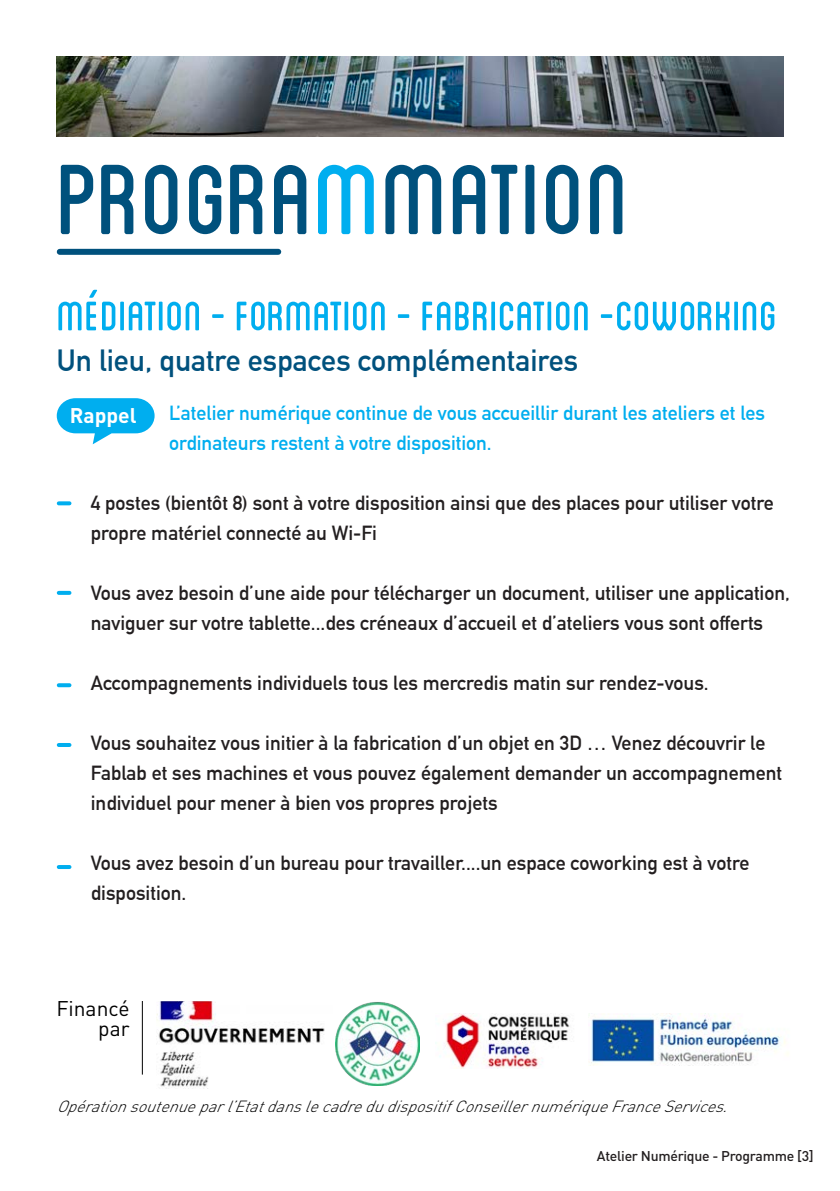
<style>
.page{position:relative;width:840px;height:1191px;background:#fff}
.page>*{position:absolute;margin:0;border:0;box-sizing:border-box;transform-origin:0 0}
.t1{font:140px "Blanch Caps";color:#00517d}
.t2{font:58px "Blanch Caps";color:#00aeef}
.t3{font:700 30px "DIN Alternate";color:#00517d}
.t4{font:21px "DIN Pro";color:#000}
.t5{font:700 21px "DIN Pro";color:#fff}
.t6{font:700 20px/30px "DIN Alternate";color:#231f20}
.t7{font:700 20px/30px "DIN Alternate";color:#00aeef}
.t8{font:italic 300 16px "DIN Pro";color:#000}
.t9{font:500 14px "DIN Pro";letter-spacing:-.02em;color:#231f20}
.s1{color:#00aeef}
</style>
<div class="page">
<img style="left:57px;top:57px;width:725px;height:79px">
<div style="left:60px;top:249px;width:218px;height:6px;background:#00517d"></div>
<svg style="left:59px;top:501px;width:10px;height:4px"></svg>
<svg style="left:59px;top:591px;width:10px;height:4px"></svg>
<svg style="left:59px;top:683px;width:10px;height:4px"></svg>
<hr style="left:59px;top:743px;width:10px;height:4px;background:#00aeef">
<img style="left:435px;top:1013px;width:135px;height:55px">
<img style="left:335px;top:1002px;width:84px;height:83px">
<img style="left:156px;top:1001px;width:169px;height:86px">
<img style="left:589px;top:1013px;width:199px;height:52px">
<hr style="left:142px;top:1001px;width:1px;height:73px;background:#000">
<hr style="left:59px;top:865px;width:10px;height:4px;background:#00aeef">
<svg style="left:57px;top:398px;width:97px;height:46px"></svg>
<div style="left:64px;top:407px;width:83px;height:17px;background:#00aeef"></div>
<p class="t1" style="left:57px;top:136px;width:574px">PROGRA<span class="s1">M</span>MATION</p>
<p class="t2" style="left:57px;top:290px;width:721px">MÉDIATION - FORMATION - FABRICATION -COWORKING</p>
<p class="t3" style="left:57px;top:338px;width:522px">Un lieu, quatre espaces complémentaires</p>
<p class="t5" style="left:70px;top:397px;width:68px">Rappel</p>
<p class="t7" style="left:169px;top:397px;width:597px">L’atelier numérique continue de vous accueillir durant les ateliers et les ordinateurs restent à votre disposition.</p>
<p class="t6" style="left:91px;top:487px;width:684px">4 postes (bientôt 8) sont à votre disposition ainsi que des places pour utiliser votre propre matériel connecté au Wi-Fi</p>
<p class="t6" style="left:91px;top:577px;width:700px">Vous avez besoin d’une aide pour télécharger un document, utiliser une application, naviguer sur votre tablette...des créneaux d’accueil et d’ateliers vous sont offerts</p>
<p class="t6" style="left:91px;top:667px;width:619px">Accompagnements individuels tous les mercredis matin sur rendez-vous.</p>
<p class="t6" style="left:91px;top:727px;width:692px">Vous souhaitez vous initier à la fabrication d’un objet en 3D … Venez découvrir le<br>Fablab et ses machines et vous pouvez également demander un accompagnement individuel pour mener à bien vos propres projets</p>
<p class="t6" style="left:91px;top:847px;width:659px">Vous avez besoin d’un bureau pour travailler....un espace coworking est à votre</p>
<p class="t6" style="left:91px;top:877px;width:97px">disposition.</p>
<p class="t4" style="left:56px;top:991px;width:75px">Financé</p>
<p class="t4" style="left:98px;top:1011px;width:33px">par</p>
<p class="t8" style="left:57px;top:1093px;width:680px">Opérationsoutenueparl’EtatdanslecadredudispositifConseillernumériqueFranceServices.</p>
<p class="t9" style="left:596px;top:1144px;width:218px">Atelier Numérique - Programme [3]</p>
</div>
